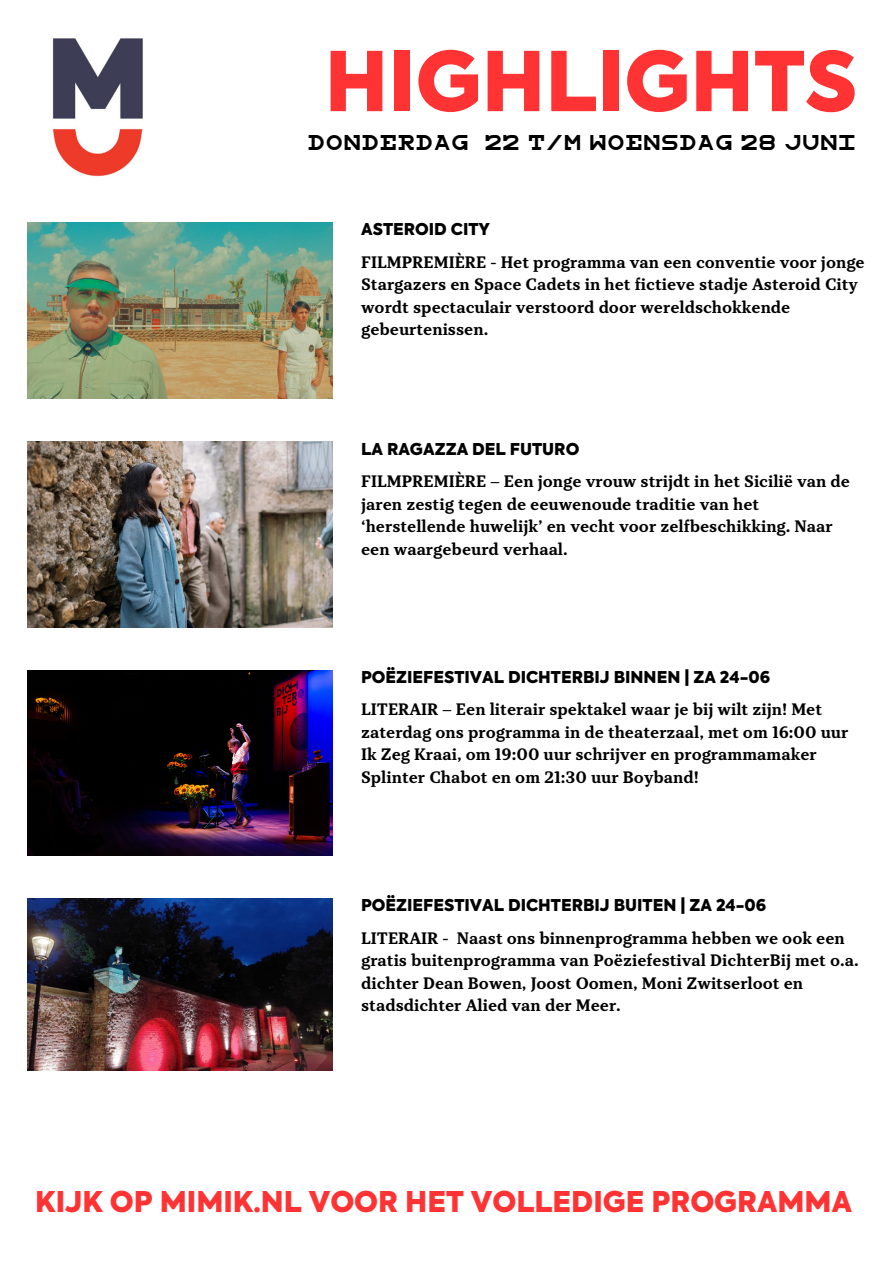
<style>
.page{position:relative;width:893px;height:1264px;background:#fff}
.page>*{position:absolute;margin:0;border:0;box-sizing:border-box;transform-origin:0 0}
.t1{font:900 81.6px "Axiforma";color:#f33}
.t2{font:900 28.35px "Axiforma";color:#f33}
.t3{font:700 16.5px/22.5px "TT Tricks";color:#000}
.t4{font:900 16.2px "Axiforma";color:#000}
.t5{font:15px "Snellen";color:#000}
</style>
<div class="page">
<img style="left:52px;top:38px;width:91px;height:139px">
<img style="left:27px;top:898px;width:305px;height:172px">
<img style="left:27px;top:442px;width:305px;height:185px">
<img style="left:27px;top:222px;width:305px;height:177px">
<img style="left:27px;top:670px;width:305px;height:185px">
<p class="t1" style="left:324px;top:48px;width:534px">HIGHLIGHTS</p>
<p class="t5" style="left:309px;top:136px;width:550px">DONDERDAG 22 T/M WOENSDAG 28 JUNI</p>
<p class="t4" style="left:361px;top:222px;width:130px">ASTEROID CITY</p>
<p class="t3" style="left:361px;top:251px;width:505px">FILMPREMIÈRE - Het programma van een conventie voor jonge Stargazers en Space Cadets in het fictieve stadje Asteroid City wordt spectaculair verstoord door wereldschokkende gebeurtenissen.</p>
<p class="t4" style="left:361px;top:442px;width:220px">LA RAGAZZA DEL FUTURO</p>
<p class="t3" style="left:361px;top:470px;width:490px">FILMPREMIÈRE – Een jonge vrouw strijdt in het Sicilië van de jaren zestig tegen de eeuwenoude traditie van het ‘herstellende huwelijk’ en vecht voor zelfbeschikking. Naar een waargebeurd verhaal.</p>
<p class="t4" style="left:361px;top:670px;width:410px">POËZIEFESTIVAL DICHTERBIJ BINNEN | ZA 24-06</p>
<p class="t3" style="left:361px;top:698px;width:488px">LITERAIR – Een literair spektakel waar je bij wilt zijn! Met zaterdag ons programma in de theaterzaal, met om 16:00 uur Ik Zeg Kraai, om 19:00 uur schrijver en programmamaker Splinter Chabot en om 21:30 uur Boyband!</p>
<p class="t4" style="left:361px;top:898px;width:406px">POËZIEFESTIVAL DICHTERBIJ BUITEN | ZA 24-06</p>
<p class="t3" style="left:361px;top:927px;width:499px">LITERAIR - Naast ons binnenprogramma hebben we ook een gratis buitenprogramma van Poëziefestival DichterBij met o.a. dichter Dean Bowen, Joost Oomen, Moni Zwitserloot en stadsdichter Alied van der Meer.</p>
<p class="t2" style="left:35px;top:1189px;width:818px">KIJK OP MIMIK.NL VOOR HET VOLLEDIGE PROGRAMMA</p>
</div>
